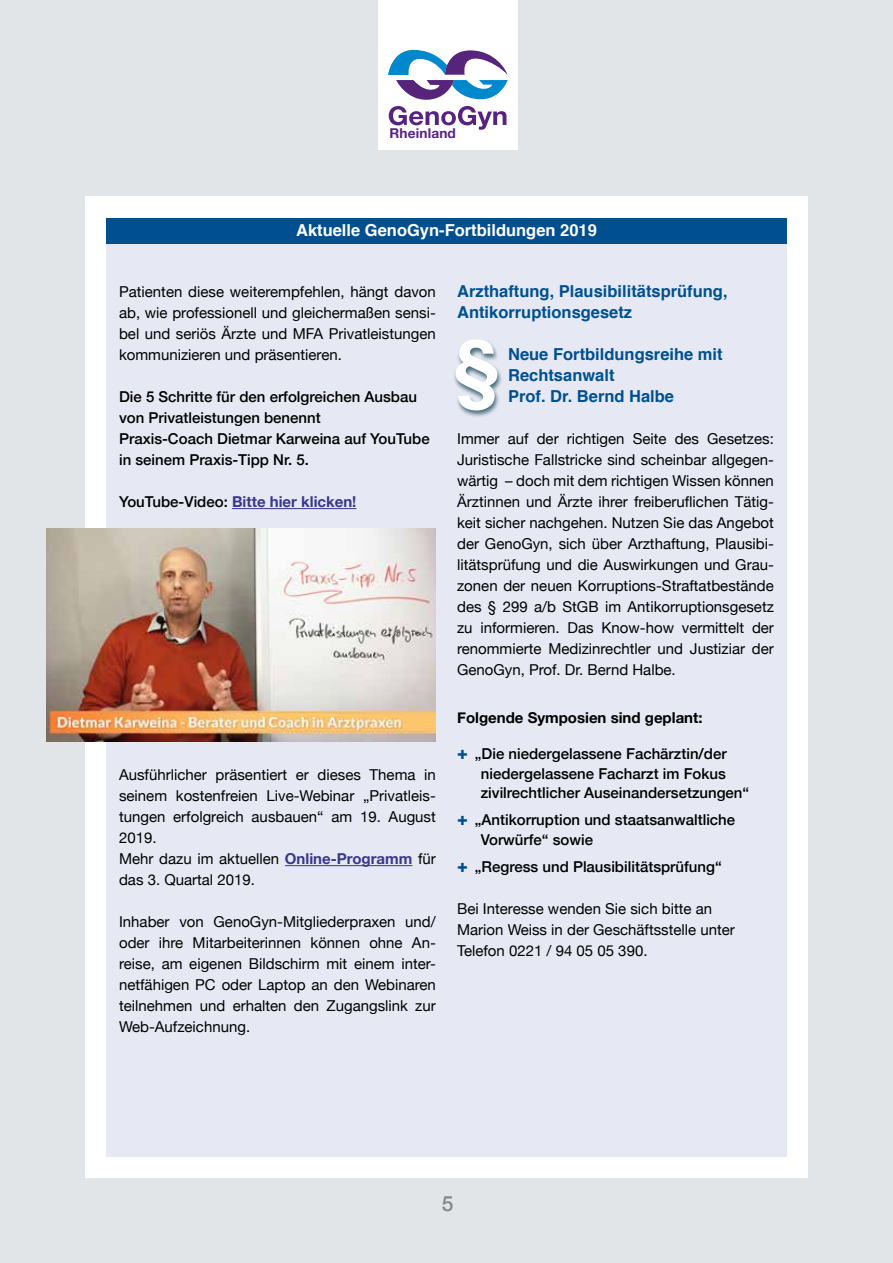
<style>
.page{position:relative;width:893px;height:1263px;background:#e2e5e7}
.page>*{position:absolute;margin:0;border:0;box-sizing:border-box;transform-origin:0 0}
.t1{font:700 78px "Helvetica";color:#fff;scale:1.1 1}
.t2{font:500 21px "Helvetica Neue";color:#87888a}
.t3{font:700 16.5px/21px "Helvetica";color:#005091}
.t4{font:700 16.5px "Helvetica";color:#fff}
.t5{font:15px/21px "Helvetica Neue";color:#000;text-align:justify}
.t6{font:500 15px/21px "Helvetica Neue";color:#000}
.t7{font:700 15px "Helvetica Neue";color:#38378b}
.t8{font:700 15px "Helvetica Neue";color:#000}
.t9{font:700 13.65px "Helvetica Neue";letter-spacing:.01em;color:#572381}
.s1{font-weight:500;color:#000}
.s2{font-weight:700;color:#38378b}
.s3{font-weight:800;font-stretch:expanded;font-size:18px;color:#005091}
</style>
<div class="page">
<div style="left:378px;top:0;width:140px;height:149px;background:#fff"></div>
<svg style="left:389px;top:106px;width:117px;height:24px"></svg>
<svg style="left:388px;top:49px;width:120px;height:51px"></svg>
<div style="left:85px;top:197px;width:723px;height:981px;background:#fff"></div>
<div style="left:106px;top:236px;width:681px;height:921px;background:#e6e9f3"></div>
<div style="left:453px;top:339px;width:50px;height:79px;background:#134253;opacity:.75"></div>
<div style="left:106px;top:218px;width:681px;height:25px;background:#005091"></div>
<hr style="left:232px;top:508px;width:124px;height:1px;background:#38378b">
<hr style="left:285px;top:865px;width:127px;height:1px;background:#38378b">
<img style="left:47px;top:528px;width:389px;height:213px">
<p class="t9" style="left:390px;top:124px;width:68px">Rheinland</p>
<p class="t4" style="left:296px;top:217px;width:302px">Aktuelle GenoGyn-Fortbildungen 2019</p>
<p class="t5" style="left:119px;top:282px;width:318px">Patienten diese weiterempfehlen, hängt davon ab, wie professionell und gleichermaßen sensi&shy;bel und seriös Ärzte und MFA Privatleistungen kommunizieren und präsentieren.</p>
<p class="t6" style="left:119px;top:385px;width:312px">Die 5 Schritte für den erfolgreichen Ausbau von Privatleistungen benennt<br>Praxis-Coach Dietmar Karweina auf YouTube in seinem Praxis-Tipp Nr. 5.</p>
<p class="t7" style="left:119px;top:490px;width:239px"><span class="s1">YouTube-Video:</span> Bitte hier klicken!</p>
<p class="t5" style="left:119px;top:765px;width:318px;text-align:left">Ausführlicher präsentiert er dieses Thema in seinem kostenfreien Live-Webinar „Privatleis&shy;tungen erfolgreich ausbauen“ am 19. August 2019.<br>Mehr dazu im aktuellen <span class="s2">Online-Programm</span> für das 3. Quartal 2019.</p>
<p class="t5" style="left:119px;top:912px;width:318px">Inhaber von GenoGyn-Mitgliederpraxen und/ oder ihre Mitarbeiterinnen können ohne An&shy;reise, am eigenen Bildschirm mit einem inter&shy;netfähigen PC oder Laptop an den Webinaren teilnehmen und erhalten den Zugangslink zur Web-Aufzeichnung.</p>
<p class="t3" style="left:457px;top:281px;width:272px">Arzthaftung, Plausibilitätsprüfung,<br>Antikorruptionsgesetz</p>
<p class="t3" style="left:508px;top:344px;width:216px">Neue Fortbildungsreihe mit<br>Rechtsanwalt<br>Prof. Dr. Bernd Halbe</p>
<p class="t5" style="left:457px;top:429px;width:318px">Immer auf der richtigen Seite des Gesetzes:<br>Juristische Fallstricke sind scheinbar allgegen&shy;wärtig – doch mit dem richtigen Wissen können Ärztinnen und Ärzte ihrer freiberuflichen Tätig&shy;keit sicher nachgehen. Nutzen Sie das Angebot der GenoGyn, sich über Arzthaftung, Plausibi&shy;litätsprüfung und die Auswirkungen und Grau&shy;zonen der neuen Korruptions-Straftatbestände des § 299 a/b StGB im Antikorruptionsgesetz zu informieren. Das Know-how vermittelt der renommierte Medizinrechtler und Justiziar der GenoGyn, Prof. Dr. Bernd Halbe.</p>
<p class="t8" style="left:457px;top:706px;width:247px">Folgende Symposien sind geplant:</p>
<p class="t6" style="left:481px;top:743px;width:270px;line-height:19.5px;text-indent:-24px"><span class="s3">+</span> „Die niedergelassene Fachärztin/der niedergelassene Facharzt im Fokus zivilrechtlicher Auseinandersetzungen“</p>
<p class="t6" style="left:481px;top:809px;width:256px;line-height:19.5px;text-indent:-24px"><span class="s3">+</span> „Antikorruption und staatsanwaltliche<br>Vorwürfe“ sowie</p>
<p class="t6" style="left:457px;top:855px;width:266px"><span class="s3">+</span> „Regress und Plausibilitätsprüfung“</p>
<p class="t5" style="left:457px;top:899px;width:279px;text-align:left">Bei Interesse wenden Sie sich bitte an<br>Marion Weiss in der Geschäftsstelle unter<br>Telefon 0221 / 94 05 05 390.</p>
<h1 class="t1" style="left:453px;top:305px;width:45px">§</h1>
<h2 class="t2" style="left:442px;top:1187px;width:13px">5</h2>
</div>
